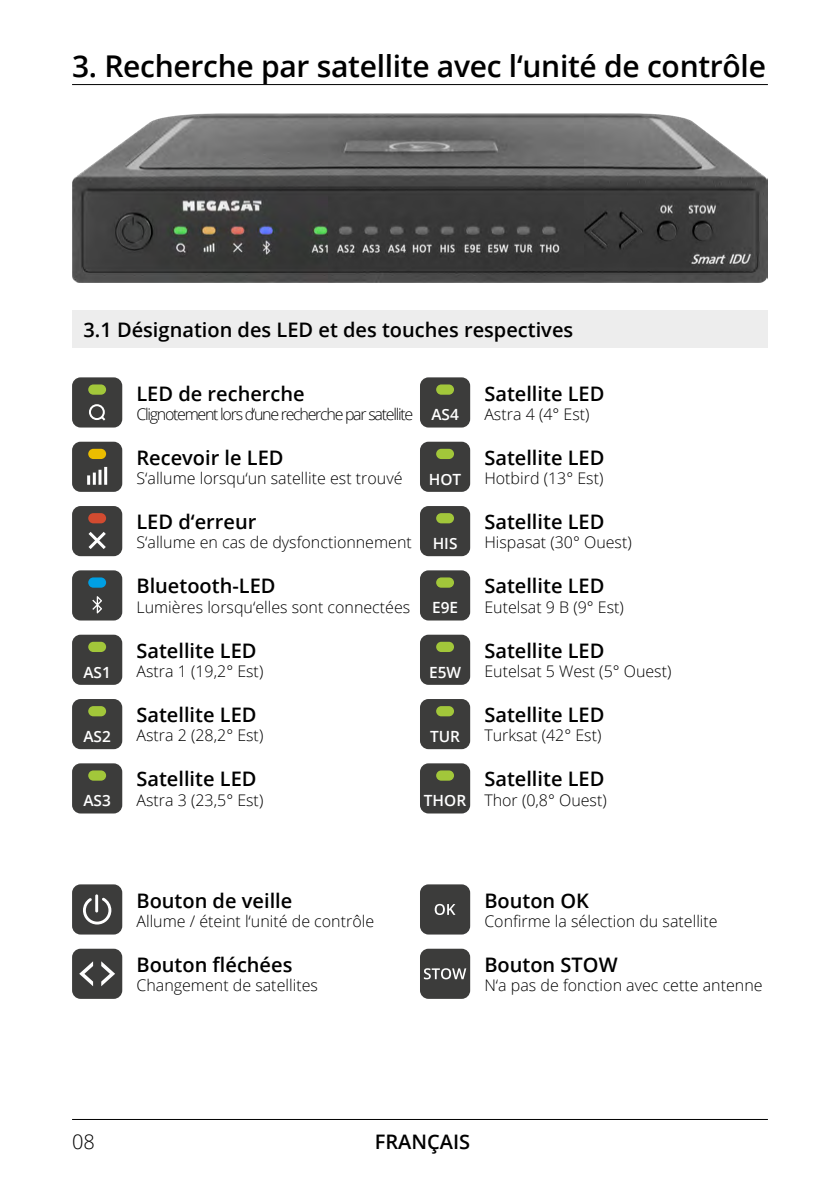
<style>
.page{position:relative;width:840px;height:1191px;background:#fff}
.page>*{position:absolute;margin:0;border:0;box-sizing:border-box;transform-origin:0 0}
.t1{font:600 30px "Open Sans";letter-spacing:-.01em;color:#000}
.t2{font:600 20px "Open Sans";color:#000}
.t3{font:300 20px "Open Sans";color:#000}
.t4{font:300 16px "Open Sans";color:#000}
.t5{font:300 16px "Open Sans";letter-spacing:-.08em;color:#000}
.t6{font:600 15.4px "Open Sans";color:#fff}
</style>
<div class="page">
<hr style="left:72px;top:84px;width:695px;height:1px;background:#000">
<hr style="left:72px;top:1119px;width:695px;height:1px;background:#000">
<div style="left:72px;top:884px;width:50px;height:50px;background:#3c3c3b;border-radius:9px"></div>
<svg style="left:83px;top:897px;width:28px;height:27px"></svg>
<hr style="left:95px;top:894px;width:3px;height:18px;background:#fff">
<div style="left:72px;top:377px;width:50px;height:50px;background:#3c3c3b;border-radius:9px"></div>
<div style="left:89px;top:404px;width:16px;height:16px;border:2px solid #fff;border-radius:50%"></div>
<svg style="left:99px;top:414px;width:7px;height:7px"></svg>
<div style="left:88px;top:384px;width:18px;height:11px;background:#a2c73a;border-radius:5px"></div>
<div style="left:420px;top:948px;width:50px;height:50px;background:#3c3c3b;border-radius:9px"></div>
<svg style="left:423px;top:968px;width:43px;height:11px"></svg>
<div style="left:420px;top:884px;width:50px;height:50px;background:#3c3c3b;border-radius:9px"></div>
<svg style="left:434px;top:904px;width:21px;height:11px"></svg>
<div style="left:72px;top:948px;width:50px;height:50px;background:#3c3c3b;border-radius:9px"></div>
<svg style="left:79px;top:961px;width:14px;height:25px"></svg>
<svg style="left:101px;top:961px;width:14px;height:25px"></svg>
<img style="left:72px;top:113px;width:695px;height:169px">
<div style="left:72px;top:442px;width:50px;height:50px;background:#3c3c3b;border-radius:9px"></div>
<div style="left:88px;top:449px;width:18px;height:10px;background:#ebbd00;border-radius:5px"></div>
<svg style="left:87px;top:472px;width:9px;height:13px"></svg>
<hr style="left:98px;top:470px;width:3px;height:15px;background:#fff">
<hr style="left:104px;top:467px;width:3px;height:18px;background:#fff">
<div style="left:72px;top:506px;width:50px;height:50px;background:#3c3c3b;border-radius:9px"></div>
<div style="left:88px;top:513px;width:18px;height:10px;background:#d24b30;border-radius:5px"></div>
<svg style="left:88px;top:532px;width:18px;height:17px"></svg>
<div style="left:72px;top:570px;width:50px;height:50px;background:#3c3c3b;border-radius:9px"></div>
<div style="left:88px;top:577px;width:18px;height:10px;background:#009fe3;border-radius:5px"></div>
<svg style="left:92px;top:596px;width:10px;height:17px"></svg>
<div style="left:72px;top:310px;width:695px;height:38px;background:#ededed"></div>
<div style="left:72px;top:634px;width:50px;height:51px;background:#3c3c3b;border-radius:9px"></div>
<div style="left:88px;top:642px;width:18px;height:10px;background:#a2c73a;border-radius:5px"></div>
<div style="left:420px;top:442px;width:50px;height:50px;background:#3c3c3b;border-radius:9px"></div>
<div style="left:436px;top:449px;width:18px;height:10px;background:#a2c73a;border-radius:5px"></div>
<div style="left:72px;top:763px;width:50px;height:50px;background:#3c3c3b;border-radius:9px"></div>
<div style="left:88px;top:770px;width:18px;height:10px;background:#a2c73a;border-radius:5px"></div>
<div style="left:420px;top:570px;width:50px;height:50px;background:#3c3c3b;border-radius:9px"></div>
<div style="left:436px;top:577px;width:18px;height:10px;background:#a2c73a;border-radius:5px"></div>
<div style="left:420px;top:699px;width:50px;height:50px;background:#3c3c3b;border-radius:9px"></div>
<div style="left:436px;top:706px;width:18px;height:10px;background:#a2c73a;border-radius:5px"></div>
<div style="left:72px;top:699px;width:50px;height:50px;background:#3c3c3b;border-radius:9px"></div>
<div style="left:88px;top:706px;width:18px;height:10px;background:#a2c73a;border-radius:5px"></div>
<div style="left:420px;top:506px;width:50px;height:50px;background:#3c3c3b;border-radius:9px"></div>
<div style="left:436px;top:513px;width:18px;height:10px;background:#a2c73a;border-radius:5px"></div>
<div style="left:420px;top:377px;width:50px;height:50px;background:#3c3c3b;border-radius:9px"></div>
<div style="left:436px;top:384px;width:18px;height:11px;background:#a2c73a;border-radius:5px"></div>
<div style="left:420px;top:634px;width:50px;height:51px;background:#3c3c3b;border-radius:9px"></div>
<div style="left:436px;top:642px;width:18px;height:10px;background:#a2c73a;border-radius:5px"></div>
<div style="left:420px;top:763px;width:50px;height:50px;background:#3c3c3b;border-radius:9px"></div>
<div style="left:436px;top:770px;width:18px;height:10px;background:#a2c73a;border-radius:5px"></div>
<h1 class="t1" style="left:72px;top:46px;width:695px">3. Recherche par satellite avec l‘unité de contrôle</h1>
<p class="t2" style="left:83px;top:316px;width:491px">3.1 Désignation des LED et des touches respectives</p>
<p class="t6" style="left:83px;top:661px;width:29px">AS1</p>
<p class="t2" style="left:136px;top:379px;width:170px">LED de recherche</p>
<p class="t5" style="left:136px;top:403px;width:278px">Clignotement lors d‘une recherche par satellite</p>
<p class="t2" style="left:136px;top:444px;width:149px">Recevoir le LED</p>
<p class="t4" style="left:136px;top:467px;width:267px">S‘allume lorsqu‘un satellite est trouvé</p>
<p class="t2" style="left:136px;top:508px;width:121px">LED d‘erreur</p>
<p class="t4" style="left:136px;top:531px;width:277px">S‘allume en cas de dysfonctionnement</p>
<p class="t2" style="left:136px;top:572px;width:140px">Bluetooth-LED</p>
<p class="t4" style="left:136px;top:596px;width:275px">Lumières lorsqu‘elles sont connectées</p>
<p class="t2" style="left:136px;top:637px;width:121px">Satellite LED</p>
<p class="t4" style="left:136px;top:660px;width:128px">Astra 1 (19,2° Est)</p>
<p class="t6" style="left:431px;top:404px;width:29px">AS4</p>
<p class="t6" style="left:428px;top:468px;width:34px">HOT</p>
<p class="t6" style="left:432px;top:533px;width:26px">HIS</p>
<p class="t6" style="left:432px;top:597px;width:28px">E9E</p>
<p class="t6" style="left:429px;top:661px;width:33px">E5W</p>
<p class="t2" style="left:136px;top:701px;width:121px">Satellite LED</p>
<p class="t4" style="left:136px;top:724px;width:128px">Astra 2 (28,2° Est)</p>
<p class="t6" style="left:83px;top:726px;width:29px">AS2</p>
<p class="t6" style="left:430px;top:726px;width:32px">TUR</p>
<p class="t6" style="left:83px;top:790px;width:29px">AS3</p>
<p class="t2" style="left:136px;top:765px;width:121px">Satellite LED</p>
<p class="t4" style="left:136px;top:789px;width:128px">Astra 3 (23,5° Est)</p>
<p class="t6" style="left:423px;top:790px;width:44px">THOR</p>
<p class="t2" style="left:484px;top:379px;width:121px">Satellite LED</p>
<p class="t4" style="left:484px;top:403px;width:107px">Astra 4 (4° Est)</p>
<p class="t2" style="left:484px;top:444px;width:121px">Satellite LED</p>
<p class="t4" style="left:484px;top:467px;width:120px">Hotbird (13° Est)</p>
<p class="t2" style="left:484px;top:508px;width:121px">Satellite LED</p>
<p class="t4" style="left:484px;top:531px;width:149px">Hispasat (30° Ouest)</p>
<p class="t2" style="left:484px;top:572px;width:121px">Satellite LED</p>
<p class="t4" style="left:484px;top:596px;width:141px">Eutelsat 9 B (9° Est)</p>
<p class="t2" style="left:484px;top:637px;width:121px">Satellite LED</p>
<p class="t4" style="left:484px;top:660px;width:188px">Eutelsat 5 West (5° Ouest)</p>
<p class="t2" style="left:484px;top:701px;width:121px">Satellite LED</p>
<p class="t4" style="left:484px;top:724px;width:118px">Turksat (42° Est)</p>
<p class="t2" style="left:484px;top:765px;width:121px">Satellite LED</p>
<p class="t4" style="left:484px;top:789px;width:124px">Thor (0,8° Ouest)</p>
<p class="t2" style="left:136px;top:886px;width:157px">Bouton de veille</p>
<p class="t4" style="left:136px;top:910px;width:239px">Allume / éteint l‘unité de contrôle</p>
<p class="t2" style="left:136px;top:951px;width:157px">Bouton fléchées</p>
<p class="t4" style="left:136px;top:974px;width:183px">Changement de satellites</p>
<p class="t2" style="left:484px;top:886px;width:106px">Bouton OK</p>
<p class="t4" style="left:484px;top:910px;width:235px">Confirme la sélection du satellite</p>
<p class="t2" style="left:484px;top:951px;width:135px">Bouton STOW</p>
<p class="t4" style="left:484px;top:974px;width:279px">N‘a pas de fonction avec cette antenne</p>
<p class="t3" style="left:72px;top:1128px;width:24px">08</p>
<p class="t2" style="left:374px;top:1128px;width:97px">FRANÇAIS</p>
</div>
